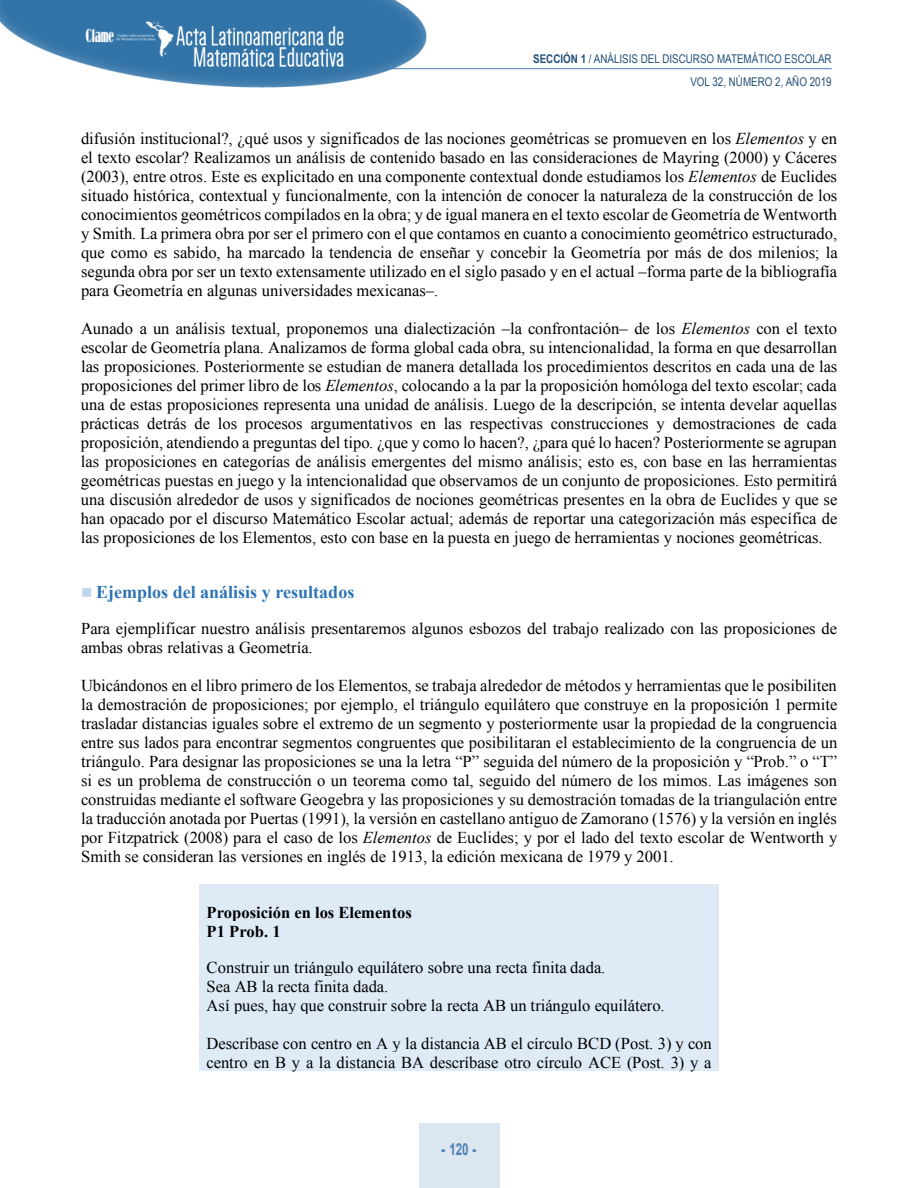
<style>
.page{position:relative;width:918px;height:1188px;background:#fff}
.page>*{position:absolute;margin:0;border:0;box-sizing:border-box;transform-origin:0 0}
.t1{font:700 18px "Times New Roman";color:#2e74b5}
.t2{font:16.5px/19px "Times New Roman";color:#000;text-align:justify}
.t3{font:700 16.5px/18.8px "Times New Roman";color:#000}
.t4{font:700 16.5px "Arial";color:#4f80b4;scale:.7 1}
.t5{font:12px/23px "Arial Narrow";color:#214f77;text-align:right}
.s1{font-weight:700}
.s2{font-style:italic}
.s3{color:#bdd6ee}
.s4{font-weight:900}
</style>
<div class="page">
<div style="left:419px;top:1123px;width:80px;height:65px;background:#dce6f0"></div>
<img style="left:0;top:0;width:435px;height:88px">
<hr style="left:389px;top:68px;width:443px;height:1px;background:#4f80b4">
<div style="left:199px;top:883px;width:520px;height:188px;background:#deeaf6"></div>
<hr style="left:199px;top:883px;width:520px;height:1px;background:#fff">
<p class="t5" style="left:533px;top:47px;width:300px"><span class="s1">SECCIÓN 1</span> / ANÁLISIS DEL DISCURSO MATEMÁTICO ESCOLAR<br>VOL 32, NÚMERO 2, AÑO 2019</p>
<p class="t2" style="left:81px;top:129px;width:758px">difusión institucional?, ¿qué usos y significados de las nociones geométricas se promueven en los <span class="s2">Elementos</span> y en el texto escolar? Realizamos un análisis de contenido basado en las consideraciones de Mayring (2000) y Cáceres (2003), entre otros. Este es explicitado en una componente contextual donde estudiamos los <span class="s2">Elementos</span> de Euclides situado histórica, contextual y funcionalmente, con la intención de conocer la naturaleza de la construcción de los conocimientos geométricos compilados en la obra; y de igual manera en el texto escolar de Geometría de Wentworth y Smith. La primera obra por ser el primero con el que contamos en cuanto a conocimiento geométrico estructurado, que como es sabido, ha marcado la tendencia de enseñar y concebir la Geometría por más de dos milenios; la segunda obra por ser un texto extensamente utilizado en el siglo pasado y en el actual –forma parte de la bibliografía para Geometría en algunas universidades mexicanas–.</p>
<p class="t2" style="left:81px;top:319px;width:758px">Aunado a un análisis textual, proponemos una dialectización –la confrontación– de los <span class="s2">Elementos</span> con el texto escolar de Geometría plana. Analizamos de forma global cada obra, su intencionalidad, la forma en que desarrollan las proposiciones. Posteriormente se estudian de manera detallada los procedimientos descritos en cada una de las proposiciones del primer libro de los <span class="s2">Elementos</span>, colocando a la par la proposición homóloga del texto escolar; cada una de estas proposiciones representa una unidad de análisis. Luego de la descripción, se intenta develar aquellas prácticas detrás de los procesos argumentativos en las respectivas construcciones y demostraciones de cada proposición, atendiendo a preguntas del tipo. ¿que y como lo hacen?, ¿para qué lo hacen? Posteriormente se agrupan las proposiciones en categorías de análisis emergentes del mismo análisis; esto es, con base en las herramientas geométricas puestas en juego y la intencionalidad que observamos de un conjunto de proposiciones. Esto permitirá una discusión alrededor de usos y significados de nociones geométricas presentes en la obra de Euclides y que se han opacado por el discurso Matemático Escolar actual; además de reportar una categorización más específica de las proposiciones de los Elementos, esto con base en la puesta en juego de herramientas y nociones geométricas.</p>
<p class="t1" style="left:81px;top:582px;width:275px"><span class="s3">■</span> Ejemplos del análisis y resultados</p>
<p class="t2" style="left:81px;top:619px;width:758px">Para ejemplificar nuestro análisis presentaremos algunos esbozos del trabajo realizado con las proposiciones de ambas obras relativas a Geometría.</p>
<p class="t2" style="left:81px;top:676px;width:758px">Ubicándonos en el libro primero de los Elementos, se trabaja alrededor de métodos y herramientas que le posibiliten la demostración de proposiciones; por ejemplo, el triángulo equilátero que construye en la proposición 1 permite trasladar distancias iguales sobre el extremo de un segmento y posteriormente usar la propiedad de la congruencia entre sus lados para encontrar segmentos congruentes que posibilitaran el establecimiento de la congruencia de un triángulo. Para designar las proposiciones se una la letra “P” seguida del número de la proposición y “Prob.” o “T” si es un problema de construcción o un teorema como tal, seguido del número de los mimos. Las imágenes son construidas mediante el software Geogebra y las proposiciones y su demostración tomadas de la triangulación entre la traducción anotada por Puertas (1991), la versión en castellano antiguo de Zamorano (1576) y la versión en inglés por Fitzpatrick (2008) para el caso de los <span class="s2">Elementos</span> de Euclides; y por el lado del texto escolar de Wentworth y Smith se consideran las versiones en inglés de 1913, la edición mexicana de 1979 y 2001.</p>
<p class="t3" style="left:207px;top:903px;width:207px">Proposición en los Elementos<br>P1 Prob. 1</p>
<p class="t2" style="left:207px;top:958px;width:460px;text-align:left">Construir un triángulo equilátero sobre una recta finita dada.<br>Sea AB la recta finita dada.<br>Así pues, hay que construir sobre la recta AB un triángulo equilátero.</p>
<p class="t2" style="left:207px;top:1034px;width:507px">Descríbase con centro en A y la distancia AB el círculo BCD (Post. 3) y con centro en B y a la distancia BA descríbase otro círculo ACE (Post. 3) y a</p>
<p class="t4" style="left:442px;top:1140px;width:51px"><span class="s4">-</span> 120 <span class="s4">-</span></p>
</div>
